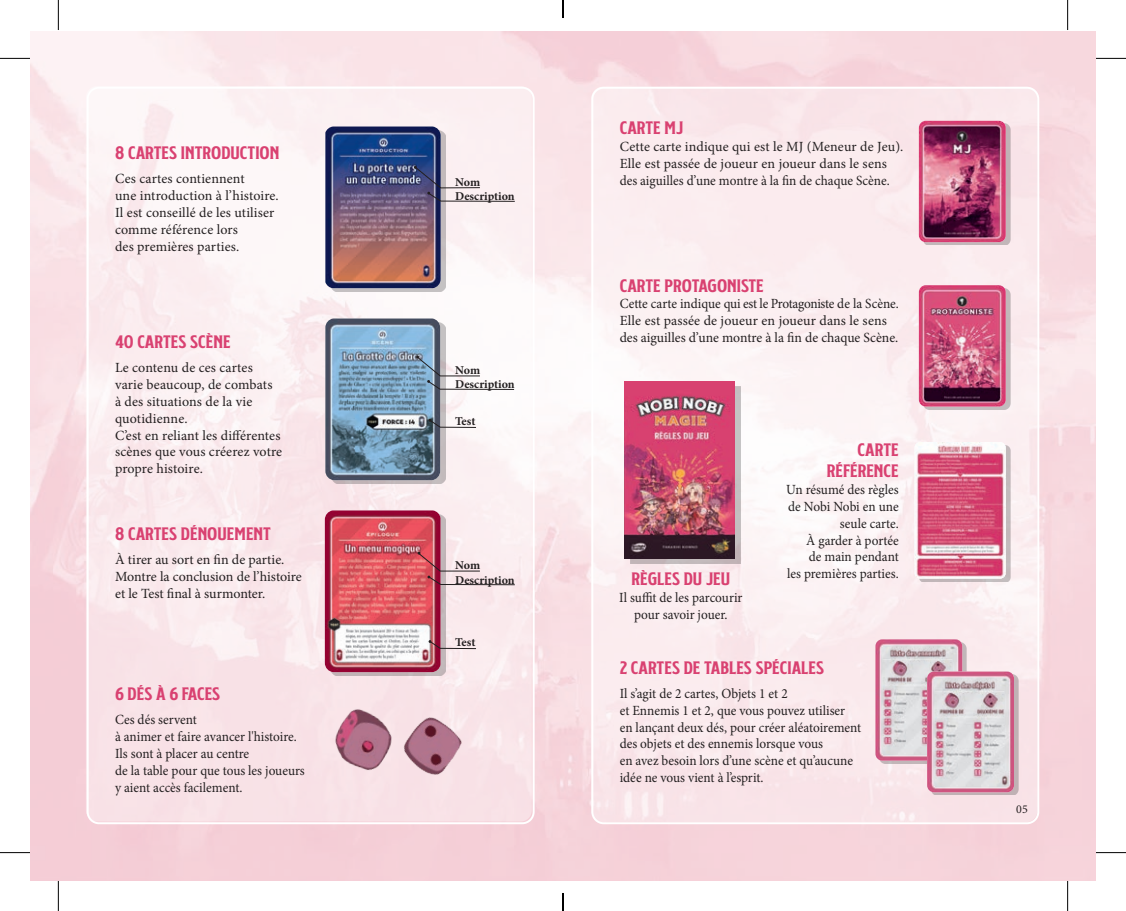
<style>
.page{position:relative;width:1126px;height:911px;background:#fff}
.page>*{position:absolute;margin:0;border:0;box-sizing:border-box;transform-origin:0 0}
.t1{font:18px/21.6px "Rodfat One";color:#d94171;text-align:right;scale:1.15 1}
.t2{font:14px/16.8px "Minion Pro";color:#231f20;scale:.95 1}
.t3{font:14px/16.8px "Minion Pro";color:#231f20}
.t4{font:700 12px "Minion Pro";letter-spacing:-.005em;color:#231f20}
.t5{font:12px "Minion Pro";color:#231f20}
</style>
<div class="page">
<div style="left:86px;top:86px;width:446px;height:735px;background:linear-gradient(to right,#faeaed,#fbeef1);border-radius:11px"></div>
<div style="left:591px;top:87px;width:446px;height:735px;background:#fbecef;border-radius:11px"></div>
<div style="left:330px;top:130px;width:116px;height:162px;background:#3e3e3f;opacity:.3"></div>
<img style="left:325px;top:126px;width:116px;height:162px">
<div style="left:331px;top:322px;width:115px;height:162px;background:#3e3e3f;opacity:.3"></div>
<img style="left:325px;top:318px;width:115px;height:162px">
<div style="left:330px;top:514px;width:116px;height:162px;background:#3e3e3f;opacity:.3"></div>
<img style="left:325px;top:510px;width:116px;height:162px">
<div style="left:923px;top:124px;width:87px;height:121px;background:#3e3e3f;opacity:.3"></div>
<img style="left:919px;top:121px;width:87px;height:121px">
<div style="left:923px;top:288px;width:87px;height:121px;background:#3e3e3f;opacity:.3"></div>
<img style="left:919px;top:285px;width:87px;height:121px">
<div style="left:631px;top:386px;width:110px;height:177px;background:#3e3e3f;opacity:.3"></div>
<img style="left:624px;top:382px;width:110px;height:177px">
<div style="left:879px;top:642px;width:87px;height:121px;background:#3e3e3f;opacity:.3"></div>
<img style="left:875px;top:639px;width:87px;height:121px">
<div style="left:931px;top:674px;width:87px;height:121px;background:#3e3e3f;opacity:.3"></div>
<img style="left:927px;top:671px;width:87px;height:121px">
<svg style="left:414px;top:166px;width:101px;height:36px"></svg>
<div style="left:919px;top:445px;width:91px;height:137px;background:#3e3e3f;opacity:.3"></div>
<img style="left:914px;top:442px;width:92px;height:136px">
<svg style="left:416px;top:355px;width:99px;height:35px"></svg>
<svg style="left:418px;top:551px;width:97px;height:34px;background:#e2bbc0"></svg>
<svg style="left:429px;top:419px;width:47px;height:9px"></svg>
<svg style="left:429px;top:640px;width:47px;height:9px"></svg>
<img style="left:388px;top:704px;width:88px;height:88px">
<img style="left:323px;top:697px;width:72px;height:84px">
<hr style="left:0;top:58px;width:30px;height:1px;background:#000">
<hr style="left:1096px;top:58px;width:30px;height:1px;background:#000">
<hr style="left:0;top:852px;width:30px;height:1px;background:#000">
<hr style="left:1096px;top:852px;width:30px;height:1px;background:#000">
<hr style="left:58px;top:0;width:1px;height:30px;background:#000">
<hr style="left:58px;top:880px;width:1px;height:30px;background:#000">
<hr style="left:1067px;top:0;width:1px;height:30px;background:#000">
<hr style="left:1067px;top:880px;width:1px;height:30px;background:#000">
<svg style="left:562px;top:0;width:2px;height:18px"></svg>
<svg style="left:562px;top:893px;width:2px;height:17px"></svg>
<p class="t1" style="left:115px;top:142px;width:144px">8 CARTES INTRODUCTION</p>
<p class="t3" style="left:115px;top:171px;width:165px">Ces cartes contiennent<br>une introduction à l’histoire.</p>
<p class="t3" style="left:115px;top:204px;width:161px">Il est conseillé de les utiliser comme référence lors<br>des premières parties.</p>
<p class="t1" style="left:115px;top:331px;width:102px">40 CARTES SCÈNE</p>
<p class="t3" style="left:115px;top:359px;width:159px">Le contenu de ces cartes varie beaucoup, de combats à des situations de la vie quotidienne.</p>
<p class="t3" style="left:115px;top:427px;width:169px">C’est en reliant les différentes scènes que vous créerez votre propre histoire.</p>
<p class="t1" style="left:115px;top:523px;width:137px">8 CARTES DÉNOUEMENT</p>
<p class="t3" style="left:115px;top:551px;width:188px">À tirer au sort en fin de partie.<br>Montre la conclusion de l’histoire et le Test final à surmonter.</p>
<p class="t1" style="left:115px;top:683px;width:93px">6 DÉS À 6 FACES</p>
<p class="t2" style="left:115px;top:711px;width:201px">Ces dés servent<br>à animer et faire avancer l'histoire.<br>Ils sont à placer au centre<br>de la table pour que tous les joueurs y aient accès facilement.</p>
<p class="t4" style="left:455px;top:174px;width:26px">Nom</p>
<p class="t4" style="left:455px;top:188px;width:61px">Description</p>
<p class="t4" style="left:455px;top:362px;width:26px">Nom</p>
<p class="t4" style="left:455px;top:376px;width:61px">Description</p>
<p class="t4" style="left:455px;top:413px;width:22px">Test</p>
<p class="t4" style="left:455px;top:557px;width:26px">Nom</p>
<p class="t4" style="left:455px;top:571px;width:61px">Description</p>
<p class="t4" style="left:455px;top:634px;width:22px">Test</p>
<p class="t1" style="left:620px;top:117px;width:57px">CARTE MJ</p>
<p class="t3" style="left:620px;top:138px;width:285px">Cette carte indique qui est le MJ (Meneur de Jeu).<br>Elle est passée de joueur en joueur dans le sens des aiguilles d’une montre à la fin de chaque Scène.</p>
<p class="t1" style="left:620px;top:275px;width:127px">CARTE PROTAGONISTE</p>
<p class="t2" style="left:620px;top:295px;width:295px">Cette carte indique qui est le Protagoniste de la Scène.<br>Elle est passée de joueur en joueur dans le sens des aiguilles d’une montre à la fin de chaque Scène.</p>
<p class="t1" style="left:827px;top:439px;width:64px">CARTE<br>RÉFÉRENCE</p>
<p class="t2" style="left:786px;top:481px;width:120px;text-align:right">Un résumé des règles de Nobi Nobi en une seule carte.<br>À garder à portée<br>de main pendant<br>les premières parties.</p>
<p class="t1" style="left:631px;top:568px;width:87px">RÈGLES DU JEU</p>
<p class="t2" style="left:619px;top:589px;width:131px;text-align:center">Il suffit de les parcourir pour savoir jouer.</p>
<p class="t1" style="left:620px;top:657px;width:179px">2 CARTES DE TABLES SPÉCIALES</p>
<p class="t2" style="left:620px;top:685px;width:256px">Il s’agit de 2 cartes, Objets 1 et 2<br>et Ennemis 1 et 2, que vous pouvez utiliser en lançant deux dés, pour créer aléatoirement des objets et des ennemis lorsque vous<br>en avez besoin lors d’une scène et qu’aucune idée ne vous vient à l’esprit.</p>
<p class="t5" style="left:1016px;top:801px;width:13px">05</p>
</div>
